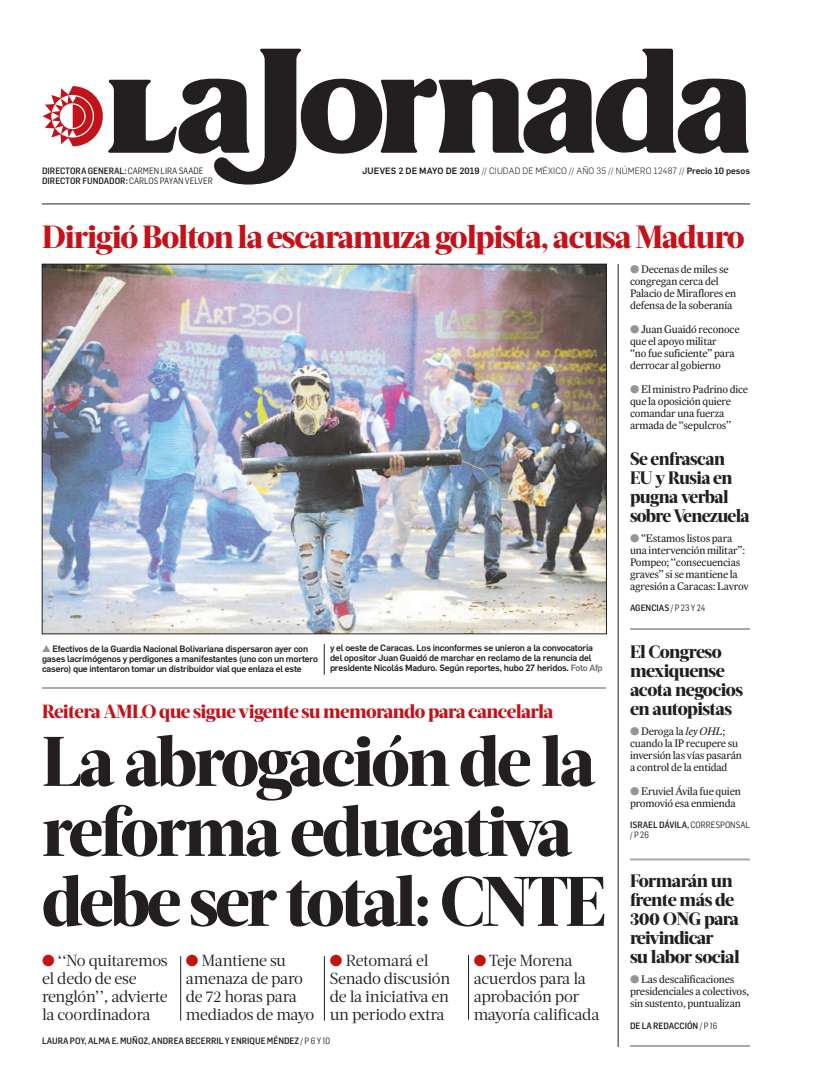
<style>
.page{position:relative;width:822px;height:1089px;background:#fff}
.page>*{position:absolute;margin:0;border:0;box-sizing:border-box;transform-origin:0 0}
.t1{font:800 70px/70px "Acta Headline";letter-spacing:-.05em;color:#231f20}
.t2{font:800 32px "Acta Headline";letter-spacing:-.035em;color:#c4121a}
.t3{font:800 19px "Acta Headline";letter-spacing:-.03em;color:#c4121a}
.t4{font:800 18px/19px "Acta Headline";letter-spacing:-.03em;color:#231f20}
.t5{font:16px/18px "Acta Deck";letter-spacing:-.02em;color:#231f20}
.t6{font:11px/12px "Expresso Tx";letter-spacing:-.02em;color:#231f20}
.t7{font:500 9px/10px "Flama";letter-spacing:-.02em;color:#231f20}
.t8{font:500 9px "Flama Semicond";color:#231f20}
.t9{font:300 9px "Flama";letter-spacing:.01em;color:#231f20}
.t10{font:9px/10px "Flama Semicond";color:#231f20}
.s1{font-weight:400}
.s2{font-weight:500}
.s3{color:#939598}
.s4{color:#6c6d70}
.s5{color:#c4121a}
.s6{font-style:italic}
</style>
<div class="page">
<svg style="left:43px;top:49px;width:706px;height:136px"></svg>
<hr style="left:42px;top:204px;width:708px;height:1px;background:#231f20">
<hr style="left:618px;top:264px;width:1px;height:783px;background:#231f20">
<img style="left:44px;top:266px;width:561px;height:366px">
<hr style="left:42px;top:687px;width:564px;height:2px;background:#a8a9ad">
<hr style="left:181px;top:956px;width:1px;height:65px;background:#231f20">
<hr style="left:324px;top:956px;width:1px;height:65px;background:#231f20">
<hr style="left:468px;top:955px;width:1px;height:65px;background:#231f20">
<hr style="left:324px;top:644px;width:1px;height:31px;background:#231f20">
<hr style="left:630px;top:628px;width:120px;height:2px;background:#a8a9ad">
<hr style="left:630px;top:1045px;width:120px;height:2px;background:#a8a9ad">
<hr style="left:630px;top:858px;width:120px;height:2px;background:#a8a9ad">
<p class="t8" style="left:42px;top:168px;width:163px">DIRECTORA GENERAL: <span class="s1">CARMEN LIRA SAADE</span></p>
<p class="t9" style="left:362px;top:168px;width:389px"><span class="s2">JUEVES 2 DE MAYO DE 2019</span> // CIUDAD DE MÉXICO // AÑO 35 // NÚMERO 12487 // <span class="s2">Precio 10 pesos</span></p>
<p class="t8" style="left:42px;top:178px;width:172px">DIRECTOR FUNDADOR: <span class="s1">CARLOS PAYAN VELVER</span></p>
<h2 class="t2" style="left:42px;top:224px;width:704px">Dirigió Bolton la escaramuza golpista, acusa Maduro</h2>
<p class="t7" style="left:42px;top:644px;width:278px"><span class="s3">▲</span> Efectivos de la Guardia Nacional Bolivariana dispersaron ayer con gases lacrimógenos y perdigones a manifestantes (uno con un mortero casero) que intentaron tomar un distribuidor vial que enlaza el este</p>
<p class="t7" style="left:330px;top:644px;width:274px">y el oeste de Caracas. Los inconformes se unieron a la convocatoria del opositor Juan Guaidó de marchar en reclamo de la renuncia del presidente Nicolás Maduro. Según reportes, hubo 27 heridos. <span class="s4">Foto Afp</span></p>
<h3 class="t3" style="left:42px;top:704px;width:513px">Reitera AMLO que sigue vigente su memorando para cancelarla</h3>
<h1 class="t1" style="left:42px;top:732px;width:566px">La abrogación de la reforma educativa debe ser total: CNTE</h1>
<h3 class="t5" style="left:42px;top:953px;width:127px"><span class="s5">●</span> ‘‘No quitaremos el dedo de ese renglón’’, advierte la coordinadora</h3>
<h3 class="t5" style="left:186px;top:953px;width:130px"><span class="s5">●</span> Mantiene su amenaza de paro de 72 horas para mediados de mayo</h3>
<h3 class="t5" style="left:330px;top:953px;width:122px"><span class="s5">●</span> Retomará el<br>Senado discusión de la iniciativa en un periodo extra</h3>
<h3 class="t5" style="left:474px;top:953px;width:127px"><span class="s5">●</span> Teje Morena acuerdos para la aprobación por mayoría calificada</h3>
<p class="t8" style="left:42px;top:1038px;width:290px">LAURA POY, ALMA E. MUÑOZ, ANDREA BECERRIL Y ENRIQUE MÉNDEZ <span class="s1">/ P 6 Y 10</span></p>
<p class="t6" style="left:630px;top:264px;width:108px"><span class="s3">●</span> Decenas de miles se congregan cerca del<br>Palacio de Miraflores en defensa de la soberanía</p>
<p class="t6" style="left:630px;top:324px;width:111px"><span class="s3">●</span> Juan Guaidó reconoce que el apoyo militar<br>‘‘no fue suficiente’’ para derrocar al gobierno</p>
<p class="t6" style="left:630px;top:384px;width:120px"><span class="s3">●</span> El ministro Padrino dice que la oposición quiere comandar una fuerza armada de ‘‘sepulcros’’</p>
<h3 class="t4" style="left:630px;top:451px;width:121px">Se enfrascan<br>EU y Rusia en pugna verbal sobre Venezuela</h3>
<p class="t6" style="left:630px;top:533px;width:120px"><span class="s3">●</span> ‘‘Estamos listos para una intervención militar’’:<br>Pompeo; ‘‘consecuencias graves’’ si se mantiene la agresión a Caracas: Lavrov</p>
<p class="t8" style="left:630px;top:605px;width:77px">AGENCIAS <span class="s1">/ P 23 Y 24</span></p>
<h3 class="t4" style="left:630px;top:643px;width:115px">El Congreso mexiquense acota negocios en autopistas</h3>
<p class="t6" style="left:630px;top:726px;width:114px"><span class="s3">●</span> Deroga la <span class="s6">ley OHL</span>; cuando la IP recupere su inversión las vías pasarán a control de la entidad</p>
<p class="t6" style="left:630px;top:786px;width:112px"><span class="s3">●</span> Eruviel Ávila fue quien promovió esa enmienda</p>
<p class="t10" style="left:630px;top:820px;width:122px"><span class="s2">ISRAEL DÁVILA,</span> CORRESPONSAL / P 26</p>
<h3 class="t4" style="left:630px;top:873px;width:111px">Formarán un frente más de<br>300 ONG para reivindicar<br>su labor social</h3>
<p class="t6" style="left:630px;top:974px;width:121px"><span class="s3">●</span> Las descalificaciones presidenciales a colectivos, sin sustento, puntualizan</p>
<p class="t8" style="left:630px;top:1023px;width:89px">DE LA REDACCIÓN <span class="s1">/ P 16</span></p>
</div>
